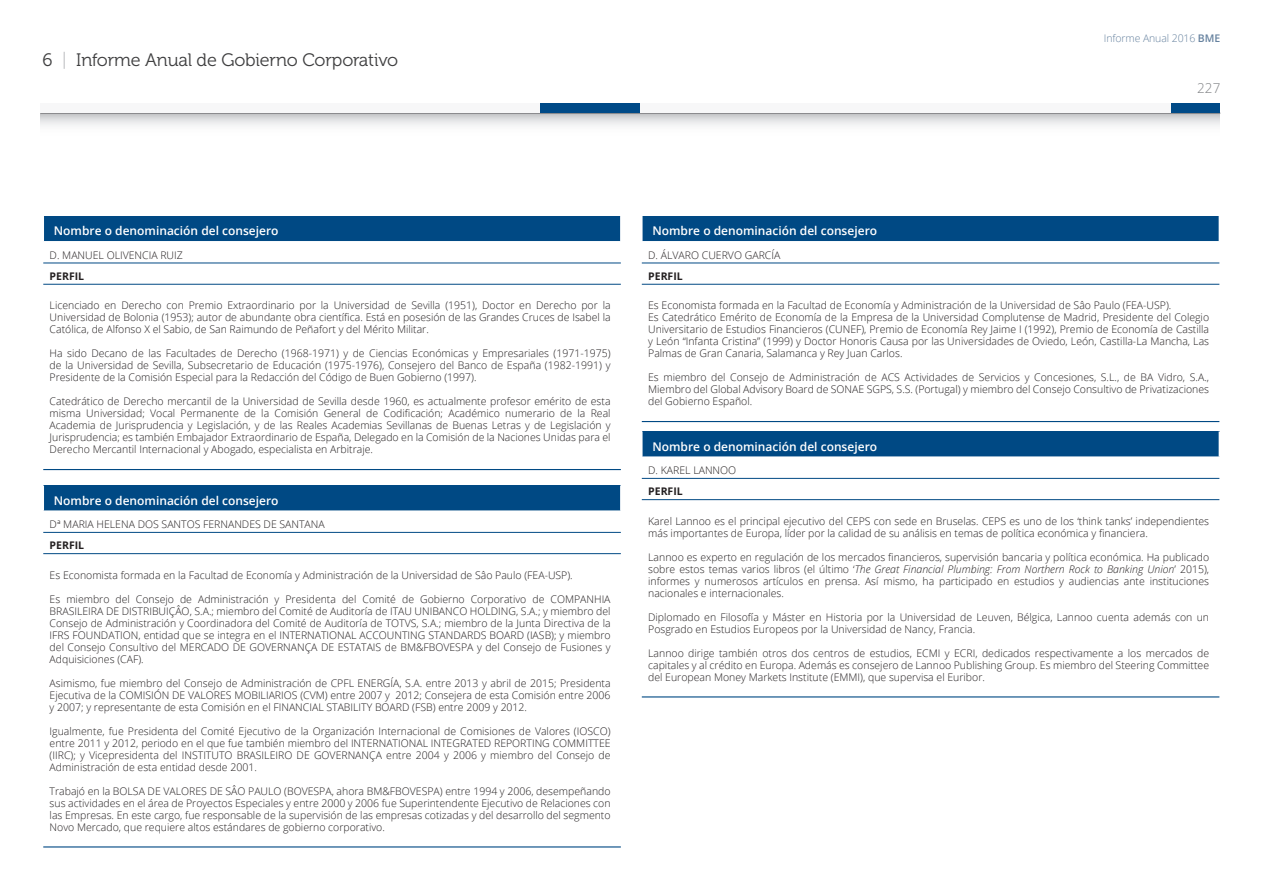
<style>
.page{position:relative;width:1263px;height:893px;background:#fff}
.page>*{position:absolute;margin:0;border:0;box-sizing:border-box;transform-origin:0 0}
.t1{font:18px "Museo 300";letter-spacing:-.01em;color:#3e3e3f}
.t2{font:300 13.5px "Open Sans";color:#808285}
.Años_cabecera_bold{font:600 12px "Open Sans";color:#fff}
.General_Cifras_tabla{font:300 10.5px/12px "Open Sans";color:#231f20;text-align:justify}
.General_Cifras_tabla-2{font:700 10.5px "Open Sans";color:#231f20}
.t3{font:300 10.5px "Open Sans";letter-spacing:-.01em;color:#66829f}
.s1{color:#c2c3c6}
.s2{font-weight:600}
.s3{font-style:italic}
</style>
<div class="page">
<svg style="left:40px;top:114px;width:1180px;height:12px"></svg>
<hr style="left:40px;top:113px;width:1180px;height:1px;background:#707073">
<div style="left:40px;top:103px;width:1180px;height:10px;background:#f7f7f8"></div>
<div style="left:540px;top:103px;width:100px;height:10px;background:#004a87"></div>
<div style="left:1171px;top:103px;width:49px;height:10px;background:#004a87"></div>
<div style="left:43px;top:216px;width:578px;height:26px;background:#004984"></div>
<hr style="left:620px;top:216px;width:2px;height:25px;background:#fff">
<hr style="left:43px;top:469px;width:578px;height:1px;background:#004984">
<hr style="left:43px;top:263px;width:578px;height:1px;background:#004984">
<hr style="left:43px;top:284px;width:578px;height:1px;background:#004984">
<svg style="left:43px;top:216px;width:1px;height:25px"></svg>
<hr style="left:43px;top:241px;width:579px;height:1px;background:#fff">
<div style="left:43px;top:485px;width:578px;height:26px;background:#004984"></div>
<hr style="left:620px;top:485px;width:2px;height:26px;background:#fff">
<hr style="left:43px;top:846px;width:578px;height:1px;background:#004984">
<hr style="left:43px;top:532px;width:578px;height:1px;background:#004984">
<hr style="left:43px;top:553px;width:578px;height:1px;background:#004984">
<svg style="left:43px;top:485px;width:1px;height:26px"></svg>
<div style="left:642px;top:216px;width:577px;height:26px;background:#004984"></div>
<hr style="left:642px;top:421px;width:577px;height:1px;background:#004984">
<hr style="left:642px;top:263px;width:577px;height:1px;background:#004984">
<hr style="left:642px;top:284px;width:577px;height:1px;background:#004984">
<hr style="left:641px;top:241px;width:579px;height:1px;background:#fff">
<div style="left:642px;top:431px;width:577px;height:26px;background:#004984"></div>
<hr style="left:642px;top:696px;width:577px;height:1px;background:#004984">
<hr style="left:642px;top:478px;width:577px;height:1px;background:#004984">
<hr style="left:642px;top:499px;width:577px;height:1px;background:#004984">
<h1 class="t1" style="left:43px;top:50px;width:357px">6 <span class="s1">|</span> Informe Anual de Gobierno Corporativo</h1>
<p class="t3" style="left:1104px;top:31px;width:118px">Informe Anual 2016 <span class="s2">BME</span></p>
<p class="t2" style="left:1197px;top:79px;width:25px">227</p>
<p class="Años_cabecera_bold" style="left:54px;top:223px;width:226px">Nombre o denominación del consejero</p>
<p class="General_Cifras_tabla" style="left:50px;top:249px;width:135px">D. MANUEL OLIVENCIA RUIZ</p>
<p class="General_Cifras_tabla-2" style="left:50px;top:269px;width:36px">PERFIL</p>
<p class="General_Cifras_tabla" style="left:50px;top:299px;width:562px">Licenciado en Derecho con Premio Extraordinario por la Universidad de Sevilla (1951), Doctor en Derecho por la Universidad de Bolonia (1953); autor de abundante obra científica. Está en posesión de las Grandes Cruces de Isabel la Católica, de Alfonso X el Sabio, de San Raimundo de Peñafort y del Mérito Militar.</p>
<p class="General_Cifras_tabla" style="left:50px;top:347px;width:562px">Ha sido Decano de las Facultades de Derecho (1968-1971) y de Ciencias Económicas y Empresariales (1971-1975) de la Universidad de Sevilla, Subsecretario de Educación (1975-1976), Consejero del Banco de España (1982-1991) y Presidente de la Comisión Especial para la Redacción del Código de Buen Gobierno (1997).</p>
<p class="General_Cifras_tabla" style="left:50px;top:395px;width:562px">Catedrático de Derecho mercantil de la Universidad de Sevilla desde 1960, es actualmente profesor emérito de esta misma Universidad; Vocal Permanente de la Comisión General de Codificación; Académico numerario de la Real Academia de Jurisprudencia y Legislación, y de las Reales Academias Sevillanas de Buenas Letras y de Legislación y Jurisprudencia; es también Embajador Extraordinario de España, Delegado en la Comisión de la Naciones Unidas para el Derecho Mercantil Internacional y Abogado, especialista en Arbitraje.</p>
<p class="Años_cabecera_bold" style="left:54px;top:492px;width:226px">Nombre o denominación del consejero</p>
<p class="General_Cifras_tabla" style="left:50px;top:518px;width:277px">Dª MARIA HELENA DOS SANTOS FERNANDES DE SANTANA</p>
<p class="General_Cifras_tabla-2" style="left:50px;top:538px;width:36px">PERFIL</p>
<p class="General_Cifras_tabla" style="left:50px;top:569px;width:525px">Es Economista formada en la Facultad de Economía y Administración de la Universidad de Sâo Paulo (FEA-USP).</p>
<p class="General_Cifras_tabla" style="left:50px;top:593px;width:562px">Es miembro del Consejo de Administración y Presidenta del Comité de Gobierno Corporativo de COMPANHIA BRASILEIRA DE DISTRIBUIÇÂO, S.A.; miembro del Comité de Auditoría de ITAU UNIBANCO HOLDING, S.A.; y miembro del Consejo de Administración y Coordinadora del Comité de Auditoría de TOTVS, S.A.; miembro de la Junta Directiva de la IFRS FOUNDATION, entidad que se integra en el INTERNATIONAL ACCOUNTING STANDARDS BOARD (IASB); y miembro del Consejo Consultivo del MERCADO DE GOVERNANÇA DE ESTATAIS de BM&amp;FBOVESPA y del Consejo de Fusiones y Adquisiciones (CAF).</p>
<p class="General_Cifras_tabla" style="left:50px;top:677px;width:562px">Asimismo, fue miembro del Consejo de Administración de CPFL ENERGÍA, S.A. entre 2013 y abril de 2015; Presidenta Ejecutiva de la COMISIÓN DE VALORES MOBILIARIOS (CVM) entre 2007 y 2012; Consejera de esta Comisión entre 2006 y 2007; y representante de esta Comisión en el FINANCIAL STABILITY BOARD (FSB) entre 2009 y 2012.</p>
<p class="General_Cifras_tabla" style="left:50px;top:725px;width:562px">Igualmente, fue Presidenta del Comité Ejecutivo de la Organización Internacional de Comisiones de Valores (IOSCO) entre 2011 y 2012, periodo en el que fue también miembro del INTERNATIONAL INTEGRATED REPORTING COMMITTEE (IIRC); y Vicepresidenta del INSTITUTO BRASILEIRO DE GOVERNANÇA entre 2004 y 2006 y miembro del Consejo de Administración de esta entidad desde 2001.</p>
<p class="General_Cifras_tabla" style="left:50px;top:785px;width:562px">Trabajó en la BOLSA DE VALORES DE SÂO PAULO (BOVESPA, ahora BM&amp;FBOVESPA) entre 1994 y 2006, desempeñando sus actividades en el área de Proyectos Especiales y entre 2000 y 2006 fue Superintendente Ejecutivo de Relaciones con las Empresas. En este cargo, fue responsable de la supervisión de las empresas cotizadas y del desarrollo del segmento Novo Mercado, que requiere altos estándares de gobierno corporativo.</p>
<p class="Años_cabecera_bold" style="left:652px;top:223px;width:226px">Nombre o denominación del consejero</p>
<p class="General_Cifras_tabla" style="left:648px;top:249px;width:134px">D. ÁLVARO CUERVO GARCÍA</p>
<p class="General_Cifras_tabla-2" style="left:648px;top:269px;width:36px">PERFIL</p>
<p class="General_Cifras_tabla" style="left:648px;top:299px;width:525px">Es Economista formada en la Facultad de Economía y Administración de la Universidad de Sâo Paulo (FEA-USP).</p>
<p class="General_Cifras_tabla" style="left:648px;top:311px;width:562px">Es Catedrático Emérito de Economía de la Empresa de la Universidad Complutense de Madrid, Presidente del Colegio Universitario de Estudios Financieros (CUNEF), Premio de Economía Rey Jaime I (1992), Premio de Economía de Castilla y León “Infanta Cristina” (1999) y Doctor Honoris Causa por las Universidades de Oviedo, León, Castilla-La Mancha, Las Palmas de Gran Canaria, Salamanca y Rey Juan Carlos.</p>
<p class="General_Cifras_tabla" style="left:648px;top:371px;width:562px">Es miembro del Consejo de Administración de ACS Actividades de Servicios y Concesiones, S.L., de BA Vidro, S.A., Miembro del Global Advisory Board de SONAE SGPS, S.S. (Portugal) y miembro del Consejo Consultivo de Privatizaciones del Gobierno Español.</p>
<p class="Años_cabecera_bold" style="left:652px;top:438px;width:226px">Nombre o denominación del consejero</p>
<p class="General_Cifras_tabla" style="left:648px;top:464px;width:90px">D. KAREL LANNOO</p>
<p class="General_Cifras_tabla-2" style="left:648px;top:484px;width:36px">PERFIL</p>
<p class="General_Cifras_tabla" style="left:648px;top:515px;width:562px">Karel Lannoo es el principal ejecutivo del CEPS con sede en Bruselas. CEPS es uno de los ‘think tanks’ independientes más importantes de Europa, líder por la calidad de su análisis en temas de política económica y financiera.</p>
<p class="General_Cifras_tabla" style="left:648px;top:551px;width:562px">Lannoo es experto en regulación de los mercados financieros, supervisión bancaria y política económica. Ha publicado sobre estos temas varios libros (el último ‘<span class="s3">The Great Financial Plumbing: From Northern Rock to Banking Union</span>’ 2015), informes y numerosos artículos en prensa. Así mismo, ha participado en estudios y audiencias ante instituciones nacionales e internacionales.</p>
<p class="General_Cifras_tabla" style="left:648px;top:611px;width:562px">Diplomado en Filosofía y Máster en Historia por la Universidad de Leuven, Bélgica, Lannoo cuenta además con un<br>Posgrado en Estudios Europeos por la Universidad de Nancy, Francia.</p>
<p class="General_Cifras_tabla" style="left:648px;top:647px;width:562px">Lannoo dirige también otros dos centros de estudios, ECMI y ECRI, dedicados respectivamente a los mercados de capitales y al crédito en Europa. Además es consejero de Lannoo Publishing Group. Es miembro del Steering Committee del European Money Markets Institute (EMMI), que supervisa el Euribor.</p>
</div>
